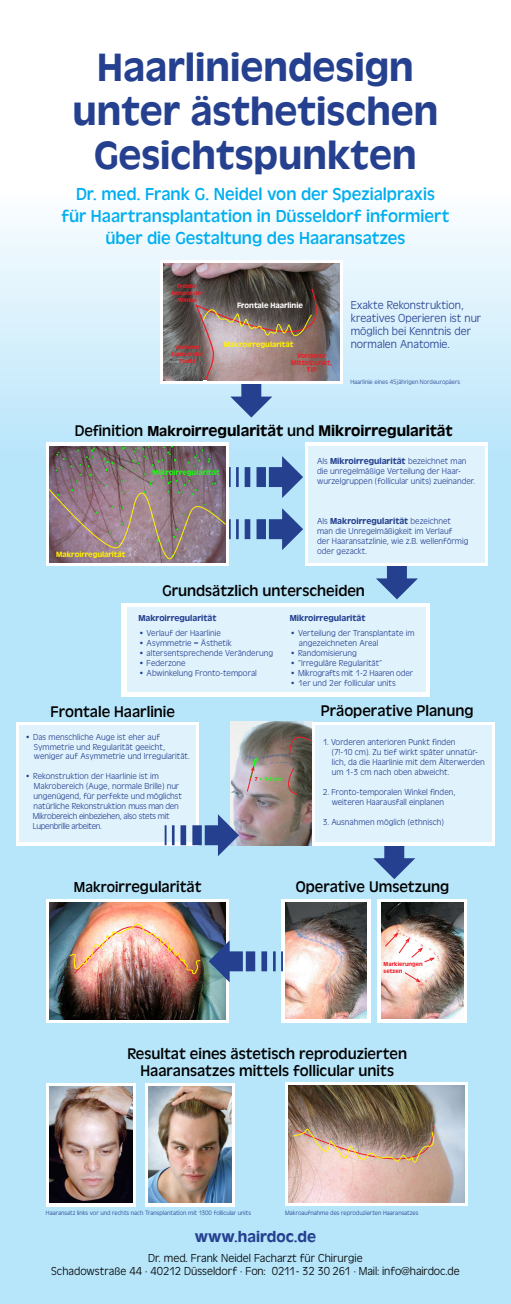
<style>
.page{position:relative;width:511px;height:1304px;background:#fff}
.page>*{position:absolute;margin:0;border:0;box-sizing:border-box;transform-origin:0 0}
.t1{font:500 41px/44px "Antique Oli T";color:#25408f;text-align:center}
.t2{font:18px/22px "Antique Oli T";color:#00aeef;text-align:center}
.t3{font:16px/17px "Antique Oli T";color:#000;text-align:center}
.t4{font:500 16px "Antique Oli T";color:#000}
.t5{font:500 16px "Antique Oli T";color:#25408f}
.t6{font:12px/13px "Antique Oli T Ligh";color:#000;text-align:center}
.t7{font:12px/13px "Antique Oli T Ligh";color:#25408f}
.t8{font:9px/10px "Antique Oli T Ligh";color:#25408f}
.t9{font:500 9px "Antique Oli T";color:#25408f}
.t10{font:9px "Antique Oli T Ligh";letter-spacing:-.02em;color:#25408f}
.t11{font:500 8px "Antique Oli T";color:#fff200}
.t12{font:500 8px "Antique Oli T";color:#18fa12}
.t13{font:500 8px "Antique Oli T";color:#fff}
.t14{font:500 7px/7px "Antique Oli T";color:#ed1c24;text-align:center}
.t15{font:6.5px "Antique Oli T Ligh";color:#25408f}
.t16{font:500 6px/7px "Antique Oli T";color:#ed1c24;text-align:center}
.t17{font:500 6px "Antique Oli T";color:#18fa12}
.s1{font-weight:400}
.s2{font-size:15px}
.s3{font-family:"Antique Oli T Ligh";font-weight:400}
.s4{color:#ed1c24}
</style>
<div class="page">
<div style="left:0;top:433px;width:510px;height:871px;background:#b7e5fa"></div>
<div style="left:0;top:193px;width:510px;height:270px;background:linear-gradient(to bottom,#fcfeff,#b7e4fa)"></div>
<div style="left:281px;top:899px;width:89px;height:123px;background:linear-gradient(to right,#fff,#fff)"></div>
<svg style="left:377px;top:899px;width:90px;height:123px"></svg>
<div style="left:16px;top:722px;width:182px;height:123px;background:#fff"></div>
<div style="left:19px;top:725px;width:176px;height:117px;background:#e0f3fd"></div>
<svg style="left:376px;top:566px;width:41px;height:33px"></svg>
<div style="left:46px;top:443px;width:182px;height:123px;background:#fff"></div>
<div style="left:305px;top:443px;width:183px;height:123px;background:linear-gradient(to right,#fff,#fff)"></div>
<svg style="left:160px;top:260px;width:182px;height:123px"></svg>
<img style="left:163px;top:264px;width:176px;height:116px">
<img style="left:49px;top:446px;width:176px;height:10px">
<svg style="left:49px;top:456px;width:254px;height:110px"></svg>
<img style="left:231px;top:722px;width:81px;height:123px">
<svg style="left:288px;top:727px;width:24px;height:30px"></svg>
<svg style="left:280px;top:767px;width:17px;height:28px"></svg>
<svg style="left:246px;top:755px;width:11px;height:38px"></svg>
<svg style="left:46px;top:899px;width:183px;height:123px;background:#d3d3d4"></svg>
<img style="left:50px;top:903px;width:176px;height:116px">
<div style="left:308px;top:446px;width:176px;height:116px;background:#e0f3fd"></div>
<div style="left:121px;top:603px;width:309px;height:93px;background:#fff"></div>
<div style="left:127px;top:607px;width:298px;height:84px;background:#e0f3fd"></div>
<img style="left:285px;top:903px;width:81px;height:116px">
<svg style="left:164px;top:814px;width:75px;height:42px"></svg>
<svg style="left:373px;top:845px;width:42px;height:34px"></svg>
<svg style="left:208px;top:940px;width:75px;height:42px"></svg>
<div style="left:312px;top:722px;width:183px;height:123px;background:#fff"></div>
<div style="left:315px;top:725px;width:176px;height:117px;background:#e0f3fd"></div>
<img style="left:69px;top:905px;width:132px;height:75px">
<img style="left:380px;top:903px;width:83px;height:116px">
<svg style="left:383px;top:932px;width:53px;height:31px;background:#f5e1dc"></svg>
<svg style="left:403px;top:971px;width:19px;height:12px"></svg>
<svg style="left:195px;top:287px;width:148px;height:131px;background:#938f94"></svg>
<div style="left:145px;top:1083px;width:90px;height:123px;background:#fff"></div>
<img style="left:148px;top:1086px;width:83px;height:117px">
<div style="left:46px;top:1083px;width:90px;height:123px;background:#fff"></div>
<img style="left:49px;top:1086px;width:83px;height:117px">
<svg style="left:285px;top:1082px;width:182px;height:123px;background:#e5e4e4"></svg>
<img style="left:288px;top:1086px;width:175px;height:116px">
<svg style="left:291px;top:1125px;width:144px;height:59px;background:#c4a393"></svg>
<h1 class="t1" style="left:72px;top:44px;width:367px">Haarliniendesign unter ästhetischen<br>Gesichtspunkten</h1>
<h2 class="t2" style="left:61px;top:183px;width:389px">Dr. med. Frank G. Neidel von der Spezialpraxis für Haartransplantation in Düsseldorf informiert über die Gestaltung des Haaransatzes</h2>
<p class="t16" style="left:171px;top:282px;width:33px">Fronto&shy;temporaler<br>Winkel</p>
<p class="t16" style="left:171px;top:344px;width:33px">Vorderer temporaler<br>Punkt</p>
<p class="t13" style="left:237px;top:301px;width:67px">Frontale Haarlinie</p>
<p class="t11" style="left:224px;top:340px;width:71px">Makroirregularität</p>
<p class="t14" style="left:291px;top:352px;width:42px">Vorderer<br>Mittelpunkt,<br>TIP</p>
<h3 class="t7" style="left:350px;top:298px;width:132px">Exakte Rekonstruktion, kreatives Operieren ist nur möglich bei Kenntnis der normalen Anatomie.</h3>
<p class="t15" style="left:350px;top:378px;width:111px">Haarlinie eines 45jährigen Nordeuropäers</p>
<h3 class="t4" style="left:75px;top:422px;width:379px"><span class="s1">Definition</span> <span class="s2">Makroi</span>rregularität <span class="s1">und</span> Mikroirregularität</h3>
<p class="t11" style="left:56px;top:550px;width:71px">Makroirregularität</p>
<p class="t12" style="left:152px;top:468px;width:69px">Mikroirregularität</p>
<p class="t9" style="left:317px;top:456px;width:151px"><span class="s3">Als</span> Mikroirregularität <span class="s3">bezeichnet man</span></p>
<p class="t8" style="left:317px;top:466px;width:159px">die unregelmäßige Verteilung der Haar&shy;wurzelgruppen (follicular units) zueinander.</p>
<p class="t9" style="left:317px;top:516px;width:135px"><span class="s3">Als</span> Makroirregularität <span class="s3">bezeichnet</span></p>
<p class="t8" style="left:317px;top:526px;width:153px">man die Unregelmäßigkeit im Verlauf<br>der Haaransatzlinie, wie z.B. wellenförmig oder gezackt.</p>
<h3 class="t3" style="left:162px;top:582px;width:204px">Grundsätzlich unterscheiden</h3>
<p class="t9" style="left:138px;top:613px;width:80px">Makroirregularität</p>
<p class="t8" style="left:138px;top:628px;width:84px">• Verlauf der Haarlinie</p>
<p class="t8" style="left:138px;top:638px;width:95px">• Asymmetrie = Ästhetik</p>
<p class="t8" style="left:138px;top:648px;width:136px">• altersentsprechende Veränderung</p>
<p class="t8" style="left:138px;top:658px;width:49px">• Federzone</p>
<p class="t8" style="left:138px;top:668px;width:120px">• Abwinkelung Fronto-temporal</p>
<p class="t9" style="left:289px;top:613px;width:77px">Mikroirregularität</p>
<p class="t8" style="left:298px;top:628px;width:117px;text-indent:-9px">• Verteilung der Transplantate im angezeichneten Areal</p>
<p class="t8" style="left:289px;top:648px;width:68px">• Randomisierung</p>
<p class="t8" style="left:289px;top:658px;width:94px">• “Irreguläre Regularität”</p>
<p class="t10" style="left:289px;top:668px;width:124px">• Mikrografts mit 1-2 Haaren oder</p>
<p class="t8" style="left:289px;top:678px;width:107px">• 1er und 2er follicular units</p>
<h3 class="t3" style="left:51px;top:702px;width:126px">Frontale Haarlinie</h3>
<h3 class="t3" style="left:320px;top:702px;width:154px">Präoperative Planung</h3>
<p class="t8" style="left:331px;top:737px;width:154px;text-indent:-9px">1. Vorderen anterioren Punkt finden<br>(7!-10 cm). Zu tief wirkt später unnatür&shy;lich, da die Haarlinie mit dem Älterwerden um 1-3 cm nach oben abweicht.</p>
<p class="t8" style="left:322px;top:787px;width:134px;text-align:center">2. Fronto-temporalen Winkel finden, weiteren Haarausfall einplanen</p>
<p class="t8" style="left:322px;top:817px;width:123px">3. Ausnahmen möglich (ethnisch)</p>
<p class="t8" style="left:34px;top:731px;width:157px;text-indent:-9px">• Das menschliche Auge ist eher auf<br>Symmetrie und Regularität geeicht, weniger auf Asymmetrie und Irregularität.</p>
<p class="t8" style="left:33px;top:771px;width:150px;text-indent:-8px">• Rekonstruktion der Haarlinie ist im Makrobereich (Auge, normale Brille) nur ungenügend, für perfekte und möglichst natürliche Rekonstruktion muss man den Mikrobereich einbeziehen, also stets mit Lupenbrille arbeiten.</p>
<p class="t17" style="left:254px;top:776px;width:30px"><span class="s4">7</span> + 1-3 cm</p>
<h3 class="t3" style="left:74px;top:878px;width:129px"><span class="s2">Makroi</span>rregularität</h3>
<h3 class="t3" style="left:295px;top:878px;width:155px">Operative Umsetzung</h3>
<p class="t16" style="left:383px;top:961px;width:41px;text-align:left">Markierungen setzen</p>
<h3 class="t3" style="left:127px;top:1045px;width:281px">Resultat eines ästetisch reproduzierten<br>Haaransatzes mittels follicular units</h3>
<p class="t15" style="left:46px;top:1210px;width:206px">Haaransatz links vor und rechts nach Transplantation mit 1300 follicular units</p>
<p class="t15" style="left:285px;top:1210px;width:135px">Makroaufnahme des reproduzierten Haaransatzes</p>
<h3 class="t5" style="left:195px;top:1227px;width:123px">www.hairdoc.de</h3>
<h3 class="t6" style="left:51px;top:1251px;width:409px">Dr. med. Frank Neidel Facharzt für Chirurgie<br>Schadowstraße 44 · 40212 Düsseldorf · Fon: 0211- 32 30 261 · Mail: info@hairdoc.de</h3>
</div>
